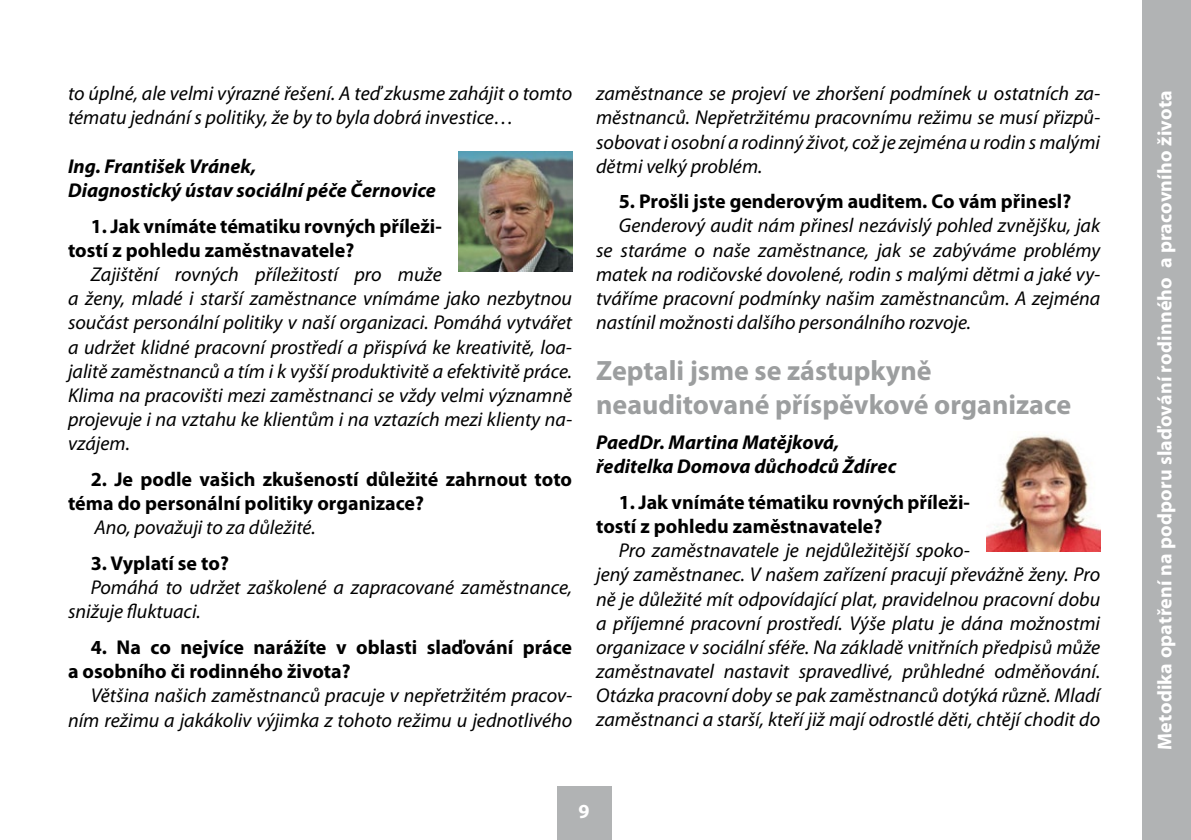
<style>
.page{position:relative;width:1191px;height:840px;background:#fff}
.page>*{position:absolute;margin:0;border:0;box-sizing:border-box;transform-origin:0 0}
.t1{font:700 28px/33.8px "Myriad Pro";color:#9c9e9f}
.t2{font:italic 20px/24.2px "Myriad Pro";color:#000}
.t3{font:700 20px/24.2px "Myriad Pro";color:#000}
.t4{font:italic 700 20px/24.2px "Myriad Pro";color:#000}
.t5{font:700 20px "Myriad Pro";letter-spacing:.01em;color:#fff}
</style>
<div class="page">
<div style="left:557px;top:785px;width:54px;height:54px;background:#b1b3b4"></div>
<div style="left:1142px;top:0;width:49px;height:839px;background:#b1b3b4"></div>
<img style="left:459px;top:152px;width:113px;height:120px">
<img style="left:987px;top:435px;width:113px;height:116px">
<p class="t2" style="left:68px;top:81px;width:505px">to úplné, ale velmi výrazné řešení. A teď zkusme zahájit o tomto tématu jednání s politiky, že by to byla dobrá investice…</p>
<p class="t4" style="left:68px;top:153px;width:369px">Ing. František Vránek,<br>Diagnostický ústav sociální péče Černovice</p>
<p class="t3" style="left:68px;top:213px;width:375px;text-indent:23px">1. Jak vnímáte tématiku rovných příleži&shy;tostí z pohledu zaměstnavatele?</p>
<p class="t2" style="left:68px;top:262px;width:505px;text-indent:23px">Zajištění rovných příležitostí pro muže<br>a ženy, mladé i starší zaměstnance vnímáme jako nezbytnou součást personální politiky v naší organizaci. Pomáhá vytvářet a udržet klidné pracovní prostředí a přispívá ke kreativitě, loa&shy;jalitě zaměstnanců a tím i k vyšší produktivitě a efektivitě práce.<br>Klima na pracovišti mezi zaměstnanci se vždy velmi významně projevuje i na vztahu ke klientům i na vztazích mezi klienty na&shy;vzájem.</p>
<p class="t3" style="left:68px;top:466px;width:505px;text-indent:23px">2. Je podle vašich zkušeností důležité zahrnout toto téma do personální politiky organizace?</p>
<p class="t2" style="left:94px;top:515px;width:223px">Ano, považuji to za důležité.</p>
<p class="t3" style="left:91px;top:550px;width:140px">3. Vyplatí se to?</p>
<p class="t2" style="left:68px;top:574px;width:505px;text-indent:23px">Pomáhá to udržet zaškolené a zapracované zaměstnance, snižuje fluktuaci.</p>
<p class="t3" style="left:68px;top:634px;width:505px;text-indent:23px">4. Na co nejvíce narážíte v oblasti slaďování práce a osobního či rodinného života?</p>
<p class="t2" style="left:68px;top:682px;width:505px;text-align:right">Většina našich zaměstnanců pracuje v nepřetržitém pracov&shy;ním režimu a jakákoliv výjimka z tohoto režimu u jednotlivého</p>
<p class="t2" style="left:596px;top:81px;width:505px;text-align:justify">zaměstnance se projeví ve zhoršení podmínek u ostatních za&shy;městnanců. Nepřetržitému pracovnímu režimu se musí přizpů&shy;sobovat i osobní a rodinný život, což je zejména u rodin s malými dětmi velký problém.</p>
<p class="t3" style="left:619px;top:188px;width:454px">5. Prošli jste genderovým auditem. Co vám přinesl?</p>
<p class="t2" style="left:596px;top:213px;width:505px;text-align:justify;text-indent:23px">Genderový audit nám přinesl nezávislý pohled zvnějšku, jak se staráme o naše zaměstnance, jak se zabýváme problémy matek na rodičovské dovolené, rodin s malými dětmi a jaké vy&shy;tváříme pracovní podmínky našim zaměstnancům. A zejména nastínil možnosti dalšího personálního rozvoje.</p>
<h1 class="t1" style="left:596px;top:352px;width:476px">Zeptali jsme se zástupkyně neauditované příspěvkové organizace</h1>
<p class="t4" style="left:596px;top:429px;width:302px">PaedDr. Martina Matějková, ředitelka Domova důchodců Ždírec</p>
<p class="t3" style="left:596px;top:489px;width:375px;text-indent:23px">1. Jak vnímáte tématiku rovných příleži&shy;tostí z pohledu zaměstnavatele?</p>
<p class="t2" style="left:596px;top:537px;width:505px;text-indent:23px">Pro zaměstnavatele je nejdůležitější spoko-<br>jený zaměstnanec. V našem zařízení pracují převážně ženy. Pro ně je důležité mít odpovídající plat, pravidelnou pracovní dobu a příjemné pracovní prostředí. Výše platu je dána možnostmi organizace v sociální sféře. Na základě vnitřních předpisů může zaměstnavatel nastavit spravedlivé, průhledné odměňování.<br>Otázka pracovní doby se pak zaměstnanců dotýká různě. Mladí zaměstnanci a starší, kteří již mají odrostlé děti, chtějí chodit do</p>
<p class="t5" style="left:578px;top:797px;width:13px">9</p>
<p class="t5" style="left:1151px;top:749px;width:660px;rotate:-90deg">Metodika opatření na podporu slaďování rodinného a pracovního života</p>
</div>
